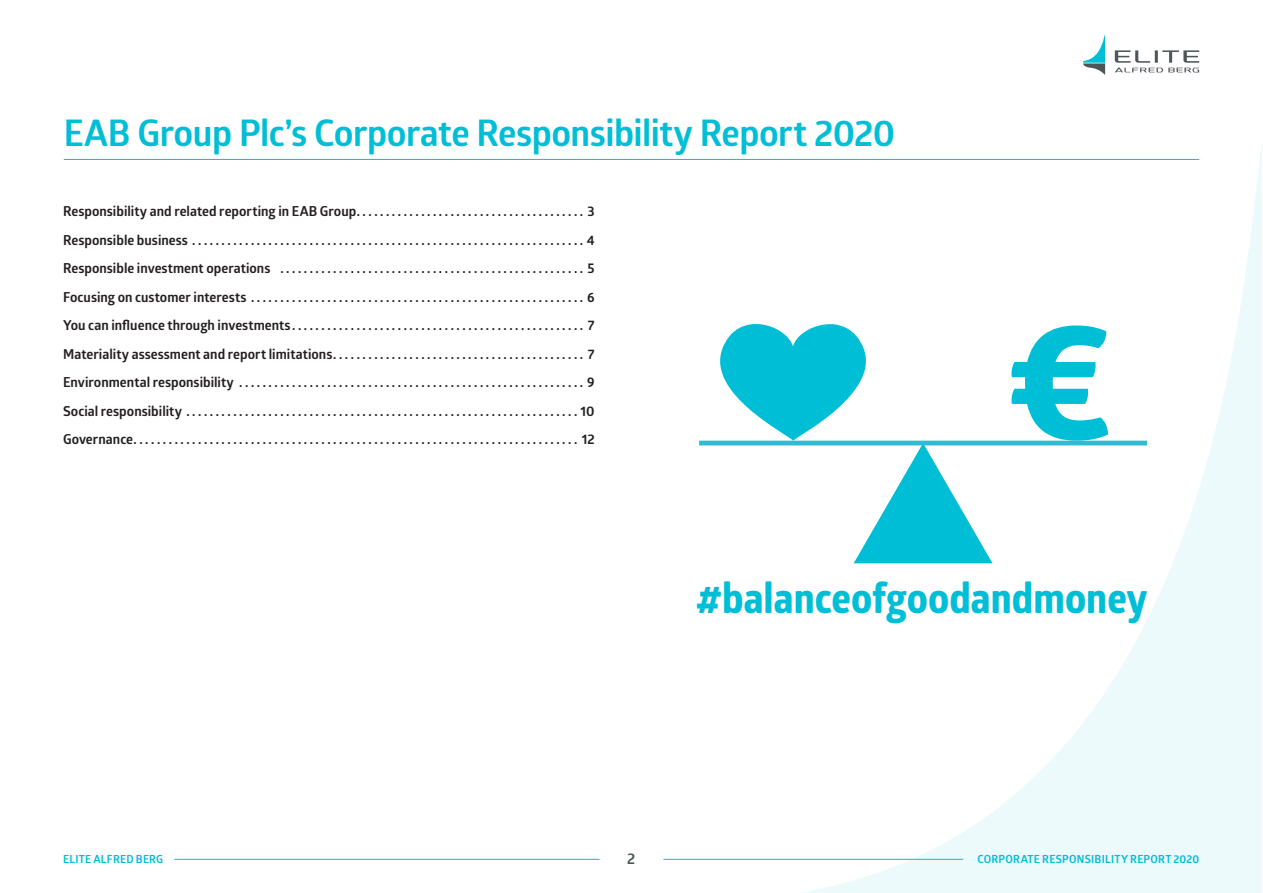
<style>
.page{position:relative;width:1263px;height:893px;background:#fff}
.page>*{position:absolute;margin:0;border:0;box-sizing:border-box;transform-origin:0 0}
.t1{font:800 41.4px "Glober";color:#00bed6;scale:.93 1}
.Otsikko_2_EI_sisälly{font:700 36px "Glober";letter-spacing:-.015em;color:#00bed6}
.t2{font:700 15px "Glober";color:#4d5758}
.t3{font:700 13.5px "Glober";letter-spacing:.005em;color:#231f20}
.t4{font:700 10.95px "Glober";letter-spacing:.02em;color:#00bed6}
</style>
<div class="page">
<svg style="left:770px;top:145px;width:492px;height:748px"></svg>
<svg style="left:1115px;top:50px;width:84px;height:22px"></svg>
<svg style="left:1083px;top:35px;width:22px;height:40px"></svg>
<hr style="left:174px;top:859px;width:426px;height:1px;background:#00bed6">
<hr style="left:663px;top:859px;width:300px;height:1px;background:#00bed6">
<hr style="left:64px;top:159px;width:1135px;height:1px;background:#00bed6">
<hr style="left:699px;top:441px;width:448px;height:4px;background:#32bad2">
<svg style="left:706px;top:308px;width:286px;height:255px"></svg>
<svg style="left:1011px;top:325px;width:97px;height:116px"></svg>
<p class="Otsikko_2_EI_sisälly" style="left:64px;top:108px;width:833px">EAB Group Plc’s Corporate Responsibility Report 2020</p>
<p class="t3" style="left:63px;top:202px;width:533px">Responsibility and related reporting in EAB Group . . . . . . . . . . . . . . . . . . . . . . . . . . . . . . . . . . . . . . . 3</p>
<p class="t3" style="left:63px;top:230px;width:533px">Responsible business . . . . . . . . . . . . . . . . . . . . . . . . . . . . . . . . . . . . . . . . . . . . . . . . . . . . . . . . . . . . . . . . . . . 4</p>
<p class="t3" style="left:63px;top:259px;width:533px">Responsible investment operations . . . . . . . . . . . . . . . . . . . . . . . . . . . . . . . . . . . . . . . . . . . . . . . . . . . . 5</p>
<p class="t3" style="left:63px;top:287px;width:533px">Focusing on customer interests . . . . . . . . . . . . . . . . . . . . . . . . . . . . . . . . . . . . . . . . . . . . . . . . . . . . . . . . . 6</p>
<p class="t3" style="left:63px;top:316px;width:533px">You can influence through investments . . . . . . . . . . . . . . . . . . . . . . . . . . . . . . . . . . . . . . . . . . . . . . . . . . 7</p>
<p class="t3" style="left:63px;top:344px;width:533px">Materiality assessment and report limitations . . . . . . . . . . . . . . . . . . . . . . . . . . . . . . . . . . . . . . . . . . . 7</p>
<p class="t3" style="left:63px;top:373px;width:533px">Environmental responsibility . . . . . . . . . . . . . . . . . . . . . . . . . . . . . . . . . . . . . . . . . . . . . . . . . . . . . . . . . . . 9</p>
<p class="t3" style="left:63px;top:401px;width:533px">Social responsibility . . . . . . . . . . . . . . . . . . . . . . . . . . . . . . . . . . . . . . . . . . . . . . . . . . . . . . . . . . . . . . . . . . . 10</p>
<p class="t3" style="left:63px;top:430px;width:533px">Governance . . . . . . . . . . . . . . . . . . . . . . . . . . . . . . . . . . . . . . . . . . . . . . . . . . . . . . . . . . . . . . . . . . . . . . . . . . . . 12</p>
<p class="t1" style="left:696px;top:569px;width:487px">#balanceofgoodandmoney</p>
<p class="t4" style="left:63px;top:852px;width:102px">ELITE ALFRED BERG</p>
<p class="t2" style="left:627px;top:847px;width:10px">2</p>
<p class="t4" style="left:977px;top:852px;width:223px">CORPORATE RESPONSIBILITY REPORT 2020</p>
</div>
